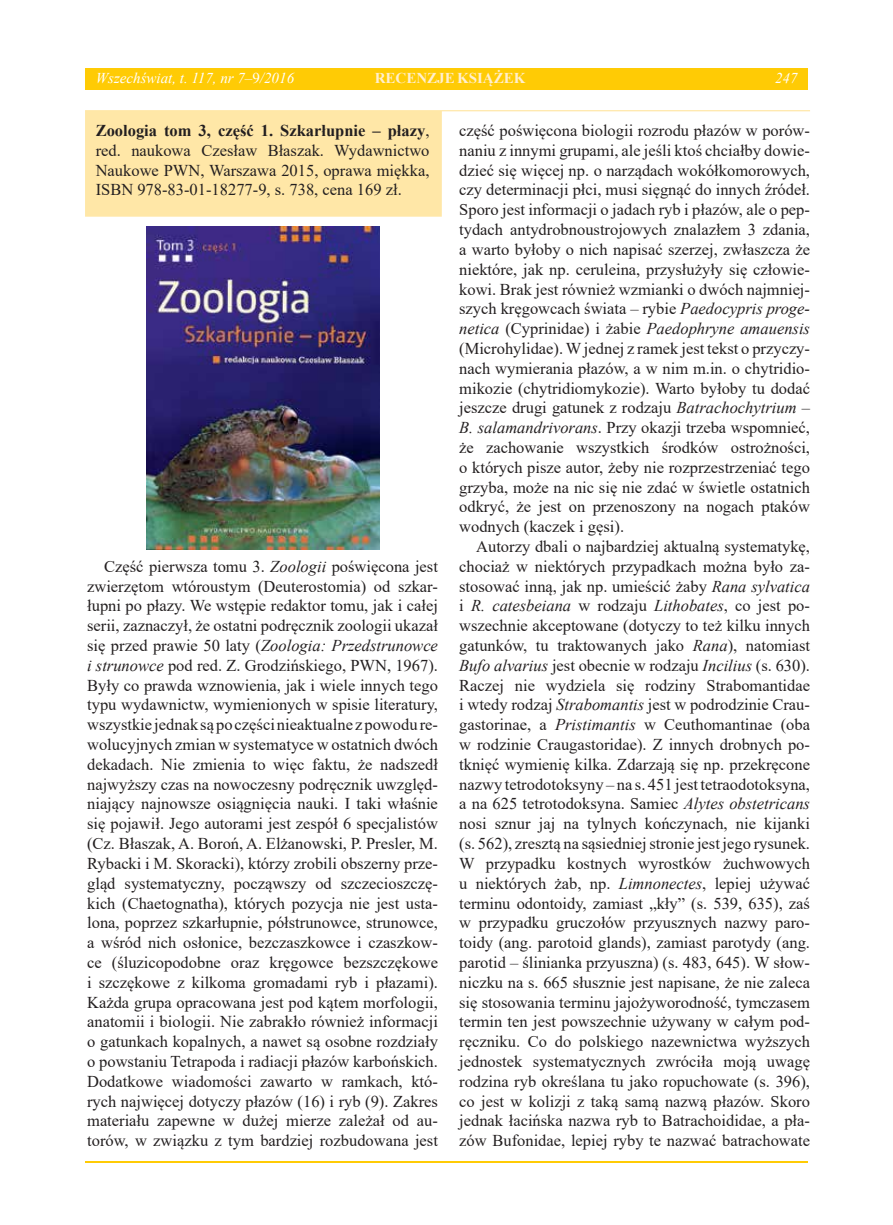
<style>
.page{position:relative;width:893px;height:1225px;background:#fff}
.page>*{position:absolute;margin:0;border:0;box-sizing:border-box;transform-origin:0 0}
.t1{font:16.5px/19.8px "Times New Roman";color:#231f20;text-align:justify}
.t2{font:italic 15px "Times New Roman";color:#fff}
.t3{font:700 15px "Times New Roman";color:#ffefcf}
.s1{font-style:normal}
.s2{font-weight:700}
.s3{font-style:italic}
</style>
<div class="page">
<hr style="left:85px;top:1161px;width:723px;height:1px;background:#ffcb05">
<div style="left:85px;top:111px;width:357px;height:106px;background:#ffe7a7"></div>
<hr style="left:85px;top:110px;width:725px;height:1px;background:#ffe293">
<img style="left:146px;top:226px;width:234px;height:323px">
<div style="left:85px;top:68px;width:723px;height:21px;background:#ffcb05"></div>
<p class="t2" style="left:96px;top:68px;width:200px">Wszechświat, t. 117, nr 7<span class="s1">–9</span>/2016</p>
<p class="t3" style="left:375px;top:67px;width:152px">RECENZJE KSIĄŻEK</p>
<p class="t2" style="left:775px;top:68px;width:24px">247</p>
<p class="t1" style="left:96px;top:120px;width:335px"><span class="s2">Zoologia tom 3, część 1. Szkarłupnie – płazy</span>, red. naukowa Czesław Błaszak. Wydawnictwo Naukowe PWN, Warszawa 2015, oprawa miękka, ISBN 978-83-01-18277-9, s. 738, cena 169 zł.</p>
<p class="t1" style="left:87px;top:556px;width:352px;text-indent:17px">Część pierwsza tomu 3. <span class="s3">Zoologii</span> poświęcona jest zwierzętom wtóroustym (Deuterostomia) od szkar&shy;łupni po płazy. We wstępie redaktor tomu, jak i całej serii, zaznaczył, że ostatni podręcznik zoologii ukazał się przed prawie 50 laty (<span class="s3">Zoologia: Przedstrunowce i strunowce</span> pod red. Z. Grodzińskiego, PWN, 1967).<br>Były co prawda wznowienia, jak i wiele innych tego typu wydawnictw, wymienionych w spisie literatury, wszystkie jednak są po części nieaktualne z powodu re&shy;wolucyjnych zmian w systematyce w ostatnich dwóch dekadach. Nie zmienia to więc faktu, że nadszedł najwyższy czas na nowoczesny podręcznik uwzględ&shy;niający najnowsze osiągnięcia nauki. I taki właśnie się pojawił. Jego autorami jest zespół 6 specjalistów (Cz. Błaszak, A. Boroń, A. Elżanowski, P. Presler, M.<br>Rybacki i M. Skoracki), którzy zrobili obszerny prze&shy;gląd systematyczny, począwszy od szczecioszczę&shy;kich (Chaetognatha), których pozycja nie jest usta&shy;lona, poprzez szkarłupnie, półstrunowce, strunowce, a wśród nich osłonice, bezczaszkowce i czaszkow&shy;ce (śluzicopodobne oraz kręgowce bezszczękowe i szczękowe z kilkoma gromadami ryb i płazami).<br>Każda grupa opracowana jest pod kątem morfologii, anatomii i biologii. Nie zabrakło również informacji o gatunkach kopalnych, a nawet są osobne rozdziały o powstaniu Tetrapoda i radiacji płazów karbońskich.<br>Dodatkowe wiadomości zawarto w ramkach, któ&shy;rych najwięcej dotyczy płazów (16) i ryb (9). Zakres materiału zapewne w dużej mierze zależał od au&shy;torów, w związku z tym bardziej rozbudowana jest</p>
<p class="t1" style="left:459px;top:120px;width:352px">część poświęcona biologii rozrodu płazów w porów&shy;naniu z innymi grupami, ale jeśli ktoś chciałby dowie&shy;dzieć się więcej np. o narządach wokółkomorowych, czy determinacji płci, musi sięgnąć do innych źródeł.<br>Sporo jest informacji o jadach ryb i płazów, ale o pep&shy;tydach antydrobnoustrojowych znalazłem 3 zdania, a warto byłoby o nich napisać szerzej, zwłaszcza że niektóre, jak np. ceruleina, przysłużyły się człowie&shy;kowi. Brak jest również wzmianki o dwóch najmniej&shy;szych kręgowcach świata – rybie <span class="s3">Paedocypris proge&shy;netica</span> (Cyprinidae) i żabie <span class="s3">Paedophryne amauensis </span>(Microhylidae). W jednej z ramek jest tekst o przyczy&shy;nach wymierania płazów, a w nim m.in. o chytridio&shy;mikozie (chytridiomykozie). Warto byłoby tu dodać jeszcze drugi gatunek z rodzaju <span class="s3">Batrachochytrium</span> – <span class="s3">B. salamandrivorans</span>. Przy okazji trzeba wspomnieć, że zachowanie wszystkich środków ostrożności, o których pisze autor, żeby nie rozprzestrzeniać tego grzyba, może na nic się nie zdać w świetle ostatnich odkryć, że jest on przenoszony na nogach ptaków wodnych (kaczek i gęsi).</p>
<p class="t1" style="left:459px;top:536px;width:352px;text-indent:17px">Autorzy dbali o najbardziej aktualną systematykę, chociaż w niektórych przypadkach można było za&shy;stosować inną, jak np. umieścić żaby <span class="s3">Rana sylvatica </span>i <span class="s3">R. catesbeiana</span> w rodzaju <span class="s3">Lithobates</span>, co jest po&shy;wszechnie akceptowane (dotyczy to też kilku innych gatunków, tu traktowanych jako <span class="s3">Rana</span>), natomiast <span class="s3">Bufo alvarius</span> jest obecnie w rodzaju <span class="s3">Incilius</span> (s. 630).<br>Raczej nie wydziela się rodziny Strabomantidae i wtedy rodzaj <span class="s3">Strabomantis</span> jest w podrodzinie Crau&shy;gastorinae, a <span class="s3">Pristimantis</span> w Ceuthomantinae (oba w rodzinie Craugastoridae). Z innych drobnych po&shy;tknięć wymienię kilka. Zdarzają się np. przekręcone nazwy tetrodotoksyny – na s. 451 jest tetraodotoksyna, a na 625 tetrotodoksyna. Samiec <span class="s3">Alytes obstetricans </span>nosi sznur jaj na tylnych kończynach, nie kijanki (s. 562), zresztą na sąsiedniej stronie jest jego rysunek.<br>W przypadku kostnych wyrostków żuchwowych u niektórych żab, np. <span class="s3">Limnonectes</span>, lepiej używać terminu odontoidy, zamiast „kły” (s. 539, 635), zaś w przypadku gruczołów przyusznych nazwy paro&shy;toidy (ang. parotoid glands), zamiast parotydy (ang. parotid – ślinianka przyuszna) (s. 483, 645). W słow&shy;niczku na s. 665 słusznie jest napisane, że nie zaleca się stosowania terminu jajożyworodność, tymczasem termin ten jest powszechnie używany w całym pod&shy;ręczniku. Co do polskiego nazewnictwa wyższych jednostek systematycznych zwróciła moją uwagę rodzina ryb określana tu jako ropuchowate (s. 396), co jest w kolizji z taką samą nazwą płazów. Skoro jednak łacińska nazwa ryb to Batrachoididae, a pła&shy;zów Bufonidae, lepiej ryby te nazwać batrachowate</p>
</div>
